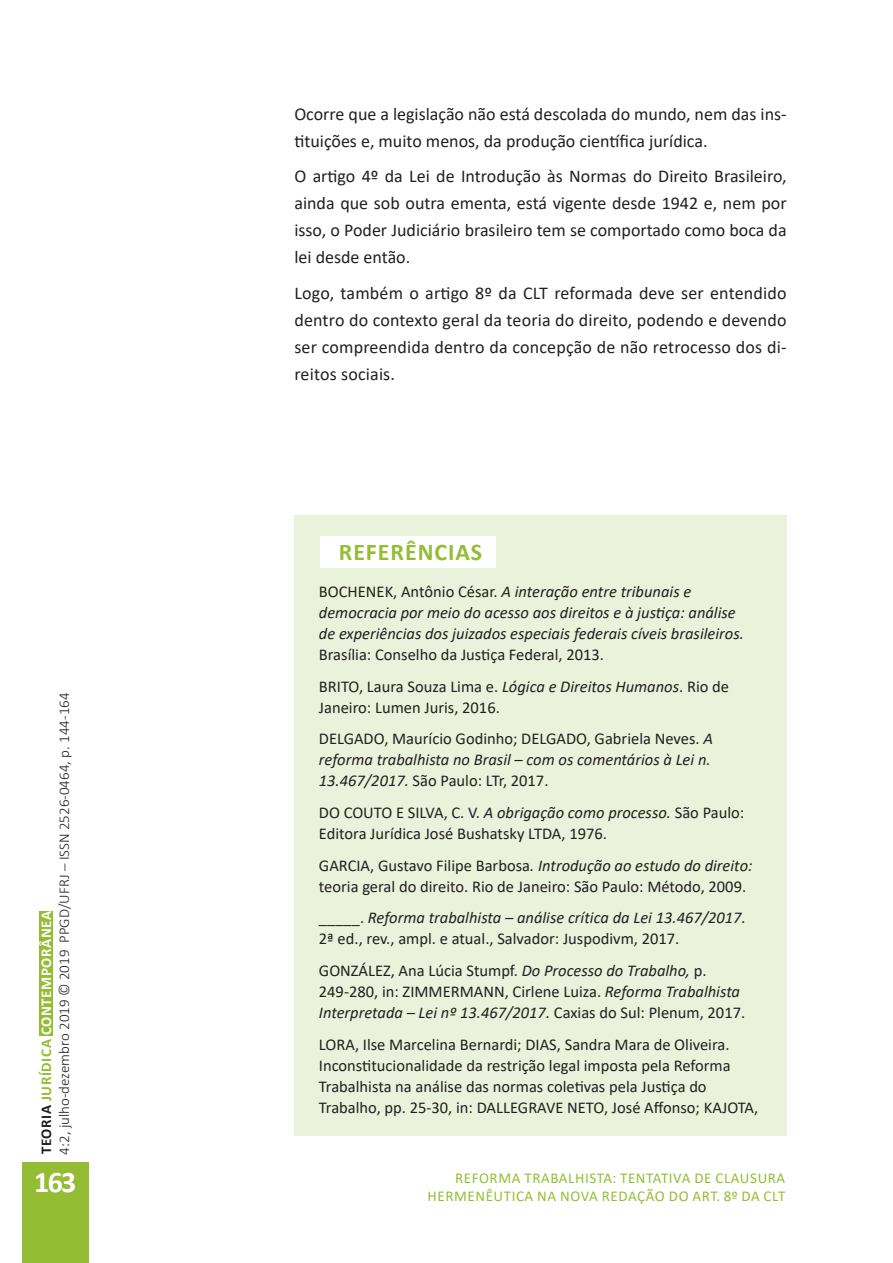
<style>
.page{position:relative;width:893px;height:1263px;background:#fff}
.page>*{position:absolute;margin:0;border:0;box-sizing:border-box;transform-origin:0 0}
.t1{font:700 30px "Calibri";color:#fff}
.t2{font:700 24px "Calibri";letter-spacing:.04em;color:#94bd35}
.texto{font:18px/27px "Calibri";color:#231f20;text-align:justify}
.referências{font:16.5px/21px "Calibri";color:#231f20}
.referências-2{font:italic 16.5px/21px "Calibri";color:#231f20}
.t3{font:300 15px/18px "Calibri";color:#231f20}
.t4{font:15px/18px "Calibri";letter-spacing:.04em;color:#94bd35;text-align:right}
.s1{font-weight:700}
.s2{font-weight:700;color:#94bd35}
.s3{font-weight:700;color:#fff}
.s4{font-style:normal}
.s5{font-style:italic}
</style>
<div class="page">
<div style="left:294px;top:515px;width:493px;height:620px;background:#ebf2dc"></div>
<div style="left:22px;top:1162px;width:67px;height:101px;background:#94bd35"></div>
<div style="left:39px;top:911px;width:14px;height:124px;background:#94bd35"></div>
<div style="left:320px;top:536px;width:176px;height:32px;background:#fff"></div>
<p class="t3" style="left:37px;top:1154px;width:463px;rotate:-90deg"><span class="s1">TEORIA</span> <span class="s2">JURÍDICA</span> <span class="s3">CONTEMPORÂNEA<br></span>4:2, julho-dezembro 2019 © 2019 PPGD/UFRJ – ISSN 2526-0464, p. 144-164</p>
<h1 class="t1" style="left:34px;top:1161px;width:44px">163</h1>
<p class="texto" style="left:294px;top:100px;width:494px">Ocorre que a legislação não está descolada do mundo, nem das ins&shy;tituições e, muito menos, da produção científica jurídica.</p>
<p class="texto" style="left:294px;top:162px;width:494px">O artigo 4º da Lei de Introdução às Normas do Direito Brasileiro, ainda que sob outra ementa, está vigente desde 1942 e, nem por isso, o Poder Judiciário brasileiro tem se comportado como boca da lei desde então.</p>
<p class="texto" style="left:294px;top:279px;width:494px">Logo, também o artigo 8º da CLT reformada deve ser entendido dentro do contexto geral da teoria do direito, podendo e devendo ser compreendida dentro da concepção de não retrocesso dos di&shy;reitos sociais.</p>
<p class="t2" style="left:339px;top:535px;width:145px">REFERÊNCIAS</p>
<p class="referências-2" style="left:319px;top:580px;width:426px"><span class="s4">BOCHENEK, Antônio César.</span> A interação entre tribunais e democracia por meio do acesso aos direitos e à justiça: análise de experiências dos juizados especiais federais cíveis brasileiros.<br><span class="s4">Brasília: Conselho da Justiça Federal, 2013.</span></p>
<p class="referências" style="left:319px;top:675px;width:412px">BRITO, Laura Souza Lima e. <span class="s5">Lógica e Direitos Humanos</span>. Rio de<br>Janeiro: Lumen Juris, 2016.</p>
<p class="referências" style="left:319px;top:728px;width:396px">DELGADO, Maurício Godinho; DELGADO, Gabriela Neves. <span class="s5">A reforma trabalhista no Brasil – com os comentários à Lei n.<br>13.467/2017.</span> São Paulo: LTr, 2017.</p>
<p class="referências" style="left:319px;top:802px;width:427px">DO COUTO E SILVA, C. V. <span class="s5">A obrigação como processo.</span> São Paulo:<br>Editora Jurídica José Bushatsky LTDA, 1976.</p>
<p class="referências" style="left:319px;top:854px;width:435px">GARCIA, Gustavo Filipe Barbosa<span class="s5">. Introdução ao estudo do direito: </span>teoria geral do direito. Rio de Janeiro: São Paulo: Método, 2009.</p>
<p class="referências" style="left:319px;top:907px;width:428px">_____. <span class="s5">Reforma trabalhista – análise crítica da Lei 13.467/2017.<br></span>2ª ed., rev., ampl. e atual., Salvador: Juspodivm, 2017.</p>
<p class="referências" style="left:319px;top:959px;width:428px">GONZÁLEZ, Ana Lúcia Stumpf. <span class="s5">Do Processo do Trabalho,</span> p.<br>249-280, in: ZIMMERMANN, Cirlene Luiza. <span class="s5">Reforma Trabalhista<br>Interpretada – Lei nº 13.467/2017.</span> Caxias do Sul: Plenum, 2017.</p>
<p class="referências" style="left:319px;top:1033px;width:441px">LORA, Ilse Marcelina Bernardi; DIAS, Sandra Mara de Oliveira.<br>Inconstitucionalidade da restrição legal imposta pela Reforma Trabalhista na análise das normas coletivas pela Justiça do Trabalho, pp. 25-30, in: DALLEGRAVE NETO, José Affonso; KAJOTA,</p>
<p class="t4" style="left:427px;top:1168px;width:359px">REFORMA TRABALHISTA: TENTATIVA DE CLAUSURA<br>HERMENÊUTICA NA NOVA REDAÇÃO DO ART. 8º DA CLT</p>
</div>
